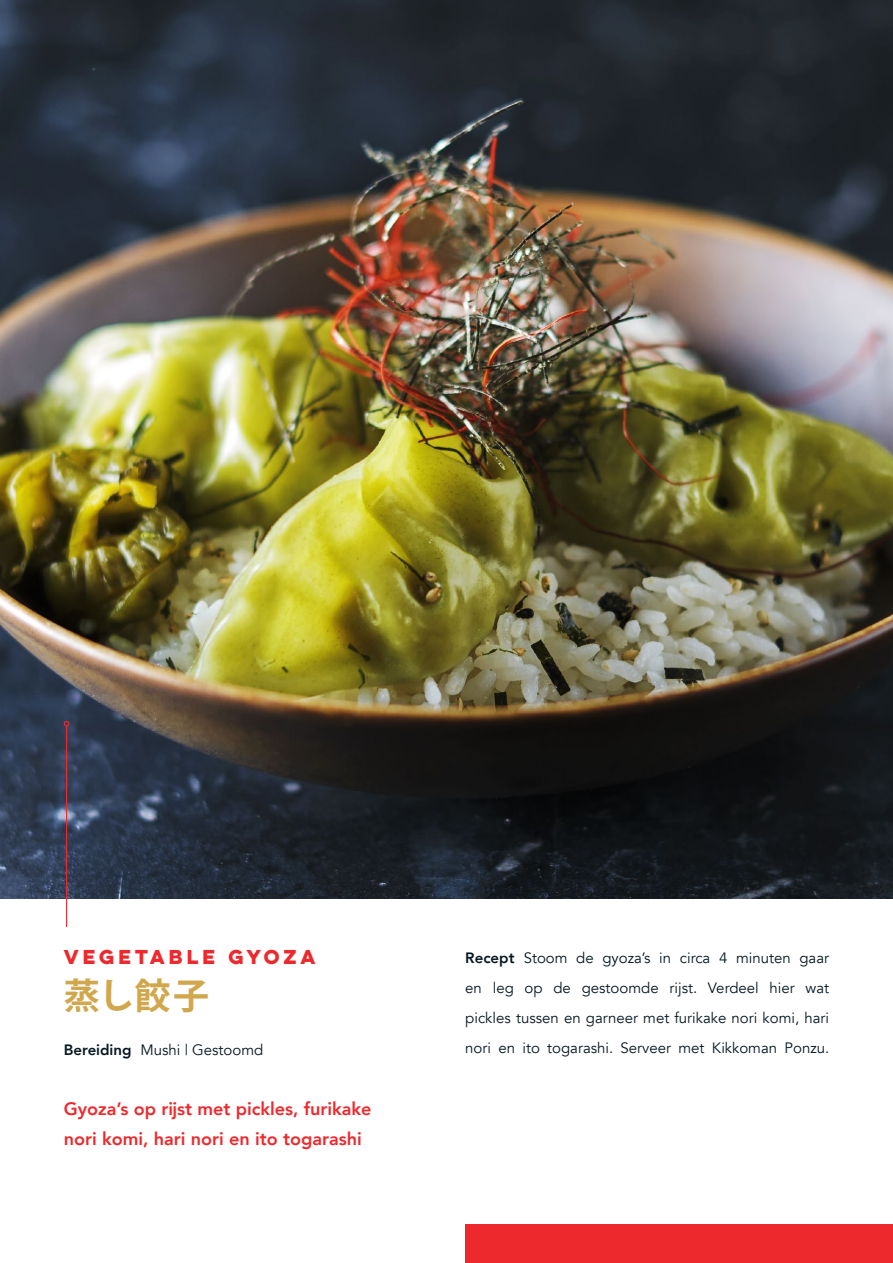
<style>
.page{position:relative;width:893px;height:1263px;background:#fff}
.page>*{position:absolute;margin:0;border:0;box-sizing:border-box;transform-origin:0 0}
.t1{font:700 36px "Koz Go Pr 6 N";color:#d0a74c}
.t2{font:800 18px/30px "Avenir";color:#ee292d}
.t3{font:700 18px "Lulo Clean One";color:#ee292d}
.t4{font:15px/30px "Avenir";color:#071822;text-align:justify}
.s1{font-weight:800}
</style>
<div class="page">
<div style="left:465px;top:1225px;width:428px;height:38px;background:#ee292d"></div>
<img style="left:0;top:0;width:893px;height:898px">
<hr style="left:66px;top:726px;width:1px;height:201px;background:#ee292d">
<svg style="left:64px;top:721px;width:5px;height:5px"></svg>
<p class="t3" style="left:64px;top:943px;width:257px">VEGETABLE GYOZA</p>
<h1 class="t1" style="left:64px;top:976px;width:147px">蒸し餃子</h1>
<p class="t4" style="left:64px;top:1035px;width:201px"><span class="s1">Bereiding</span> Mushi | Gestoomd</p>
<p class="t2" style="left:64px;top:1093px;width:309px">Gyoza’s op rijst met pickles, furikake nori komi, hari nori en ito togarashi</p>
<p class="t4" style="left:465px;top:943px;width:365px"><span class="s1">Recept</span> Stoom de gyoza’s in circa 4 minuten gaar en leg op de gestoomde rijst. Verdeel hier wat pickles tussen en garneer met furikake nori komi, hari nori en ito togarashi. Serveer met Kikkoman Ponzu.</p>
</div>
